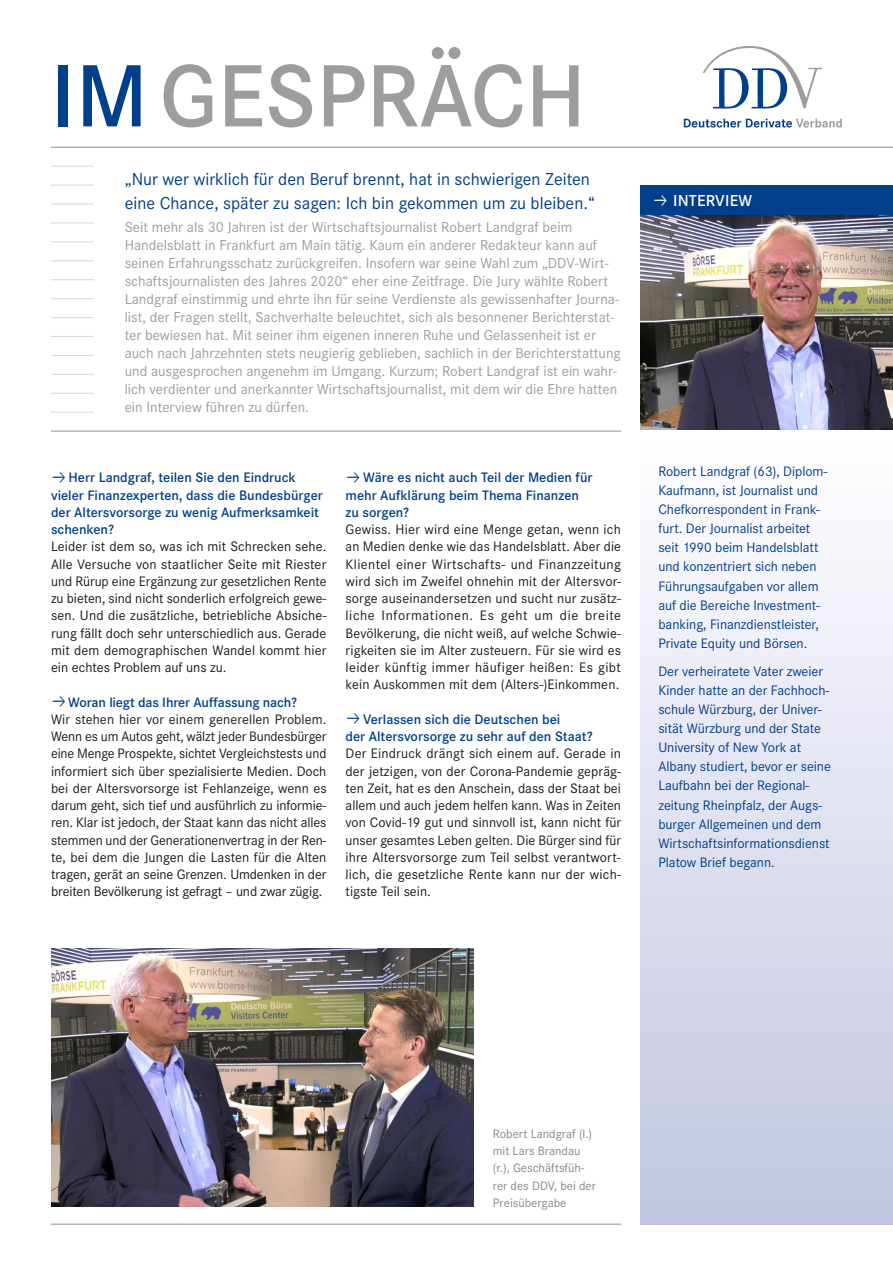
<style>
.page{position:relative;width:893px;height:1263px;background:#fff}
.page>*{position:absolute;margin:0;border:0;box-sizing:border-box;transform-origin:0 0}
.t1{font:91.65px "Corporate STOT Dem";color:#9d9d9c}
.t2{font:18px/24px "Corporate STOT";color:#003f89}
.t3{font:16.5px "Corporate STOT Dem";letter-spacing:.01em;color:#fff}
.t4{font:15px/18px "Corporate STOT";color:#9d9d9c}
.t5{font:14.25px/17.2px "Corporate STOT";letter-spacing:.005em;color:#1a1a18;text-align:justify}
.t6{font:14.25px/19.2px "Corporate STOT";letter-spacing:-.005em;color:#003f89}
.t7{font:14.25px/17.2px "Corporate STOT Dem";color:#003f89}
.t8{font:12.75px/17.2px "Corporate STOT";color:#878786}
.s1{color:#003f89}
</style>
<div class="page">
<hr style="left:51px;top:147px;width:842px;height:1px;background:#9d9d9c">
<hr style="left:51px;top:1223px;width:570px;height:2px;background:#9d9d9c">
<svg style="left:703px;top:46px;width:119px;height:63px"></svg>
<svg style="left:684px;top:119px;width:158px;height:9px"></svg>
<hr style="left:51px;top:336px;width:43px;height:1px;background:#dadada">
<hr style="left:51px;top:355px;width:43px;height:1px;background:#dadada">
<hr style="left:51px;top:374px;width:43px;height:1px;background:#dadada">
<hr style="left:51px;top:431px;width:570px;height:1px;background:#9d9d9c">
<hr style="left:51px;top:317px;width:43px;height:1px;background:#dadada">
<hr style="left:51px;top:298px;width:43px;height:1px;background:#dadada">
<hr style="left:51px;top:279px;width:43px;height:1px;background:#dadada">
<hr style="left:51px;top:260px;width:43px;height:1px;background:#dadada">
<hr style="left:51px;top:241px;width:43px;height:1px;background:#dadada">
<hr style="left:51px;top:222px;width:43px;height:2px;background:#dadada">
<hr style="left:51px;top:203px;width:43px;height:2px;background:#dadada">
<hr style="left:51px;top:185px;width:43px;height:1px;background:#dadada">
<hr style="left:51px;top:166px;width:43px;height:1px;background:#dadada">
<hr style="left:51px;top:393px;width:43px;height:1px;background:#dadada">
<hr style="left:51px;top:412px;width:43px;height:1px;background:#dadada">
<img style="left:640px;top:215px;width:253px;height:215px">
<div style="left:640px;top:431px;width:253px;height:793px;background:linear-gradient(to bottom,#fff,#c1c5e2)"></div>
<div style="left:640px;top:185px;width:253px;height:30px;background:#003f89"></div>
<img style="left:51px;top:948px;width:423px;height:259px">
<h1 class="t1" style="left:51px;top:43px;width:536px"><span class="s1">IM</span>GESPRÄCH</h1>
<p class="t2" style="left:125px;top:167px;width:472px">„Nur wer wirklich für den Beruf brennt, hat in schwierigen Zeiten eine Chance, später zu sagen: Ich bin gekommen um zu bleiben.“</p>
<p class="t4" style="left:125px;top:218px;width:498px">Seit mehr als 30 Jahren ist der Wirtschaftsjournalist Robert Landgraf beim Handelsblatt in Frankfurt am Main tätig. Kaum ein anderer Redakteur kann auf seinen Erfahrungsschatz zurückgreifen. Insofern war seine Wahl zum „DDV-Wirt&shy;schaftsjournalisten des Jahres 2020“ eher eine Zeitfrage. Die Jury wählte Robert Landgraf einstimmig und ehrte ihn für seine Verdienste als gewissenhafter Journa&shy;list, der Fragen stellt, Sachverhalte beleuchtet, sich als besonnener Berichterstat&shy;ter bewiesen hat. Mit seiner ihm eigenen inneren Ruhe und Gelassenheit ist er auch nach Jahrzehnten stets neugierig geblieben, sachlich in der Berichterstattung und ausgesprochen angenehm im Umgang. Kurzum; Robert Landgraf ist ein wahr&shy;lich verdienter und anerkannter Wirtschaftsjournalist, mit dem wir die Ehre hatten ein Interview führen zu dürfen.</p>
<p class="t7" style="left:51px;top:469px;width:273px;text-indent:17px">Herr Landgraf, teilen Sie den Eindruck vieler Finanzexperten, dass die Bundesbürger der Altersvorsorge zu wenig Aufmerksamkeit schenken?</p>
<p class="t5" style="left:51px;top:538px;width:277px">Leider ist dem so, was ich mit Schrecken sehe.<br>Alle Versuche von staatlicher Seite mit Riester und Rürup eine Ergänzung zur gesetzlichen Rente zu bieten, sind nicht sonderlich erfolgreich gewe&shy;sen. Und die zusätzliche, betriebliche Absiche&shy;rung fällt doch sehr unterschiedlich aus. Gerade mit dem demographischen Wandel kommt hier ein echtes Problem auf uns zu.</p>
<p class="t7" style="left:68px;top:693px;width:230px">Woran liegt das Ihrer Auffassung nach?</p>
<p class="t5" style="left:51px;top:711px;width:277px">Wir stehen hier vor einem generellen Problem.<br>Wenn es um Autos geht, wälzt jeder Bundesbürger eine Menge Prospekte, sichtet Vergleichstests und informiert sich über spezialisierte Medien. Doch bei der Altersvorsorge ist Fehlanzeige, wenn es darum geht, sich tief und ausführlich zu informie&shy;ren. Klar ist jedoch, der Staat kann das nicht alles stemmen und der Generationenvertrag in der Ren&shy;te, bei dem die Jungen die Lasten für die Alten tragen, gerät an seine Grenzen. Umdenken in der breiten Bevölkerung ist gefragt – und zwar zügig.</p>
<p class="t7" style="left:346px;top:469px;width:248px;text-indent:17px">Wäre es nicht auch Teil der Medien für mehr Aufklärung beim Thema Finanzen zu sorgen?</p>
<p class="t5" style="left:346px;top:521px;width:277px">Gewiss. Hier wird eine Menge getan, wenn ich an Medien denke wie das Handelsblatt. Aber die Klientel einer Wirtschafts- und Finanzzeitung wird sich im Zweifel ohnehin mit der Altersvor&shy;sorge auseinandersetzen und sucht nur zusätz&shy;liche Informationen. Es geht um die breite Bevölkerung, die nicht weiß, auf welche Schwie&shy;rigkeiten sie im Alter zusteuern. Für sie wird es leider künftig immer häufiger heißen: Es gibt kein Auskommen mit dem (Alters-)Einkommen.</p>
<p class="t7" style="left:346px;top:711px;width:248px;text-indent:17px">Verlassen sich die Deutschen bei<br>der Altersvorsorge zu sehr auf den Staat?</p>
<p class="t5" style="left:346px;top:745px;width:277px">Der Eindruck drängt sich einem auf. Gerade in der jetzigen, von der Corona-Pandemie gepräg&shy;ten Zeit, hat es den Anschein, dass der Staat bei allem und auch jedem helfen kann. Was in Zeiten von Covid-19 gut und sinnvoll ist, kann nicht für unser gesamtes Leben gelten. Die Bürger sind für ihre Altersvorsorge zum Teil selbst verantwort&shy;lich, die gesetzliche Rente kann nur der wich&shy;tigste Teil sein.</p>
<p class="t3" style="left:673px;top:191px;width:80px">INTERVIEW</p>
<p class="t6" style="left:658px;top:461px;width:170px">Robert Landgraf (63), Diplom-<br>Kaufmann, ist Journalist und<br>Chefkorrespondent in Frank&shy;furt. Der Journalist arbeitet seit 1990 beim Handelsblatt und konzentriert sich neben<br>Führungsaufgaben vor allem auf die Bereiche Investment&shy;banking, Finanzdienstleister,<br>Private Equity und Börsen.</p>
<p class="t6" style="left:658px;top:661px;width:174px">Der verheiratete Vater zweier<br>Kinder hatte an der Fachhoch&shy;schule Würzburg, der Univer&shy;sität Würzburg und der State<br>University of New York at<br>Albany studiert, bevor er seine<br>Laufbahn bei der Regional&shy;zeitung Rheinpfalz, der Augs&shy;burger Allgemeinen und dem<br>Wirtschaftsinformationsdienst<br>Platow Brief begann.</p>
<p class="t8" style="left:493px;top:1125px;width:105px">Robert Landgraf (l.) mit Lars Brandau (r.), Geschäftsfüh&shy;rer des DDV, bei der<br>Preisübergabe</p>
</div>
